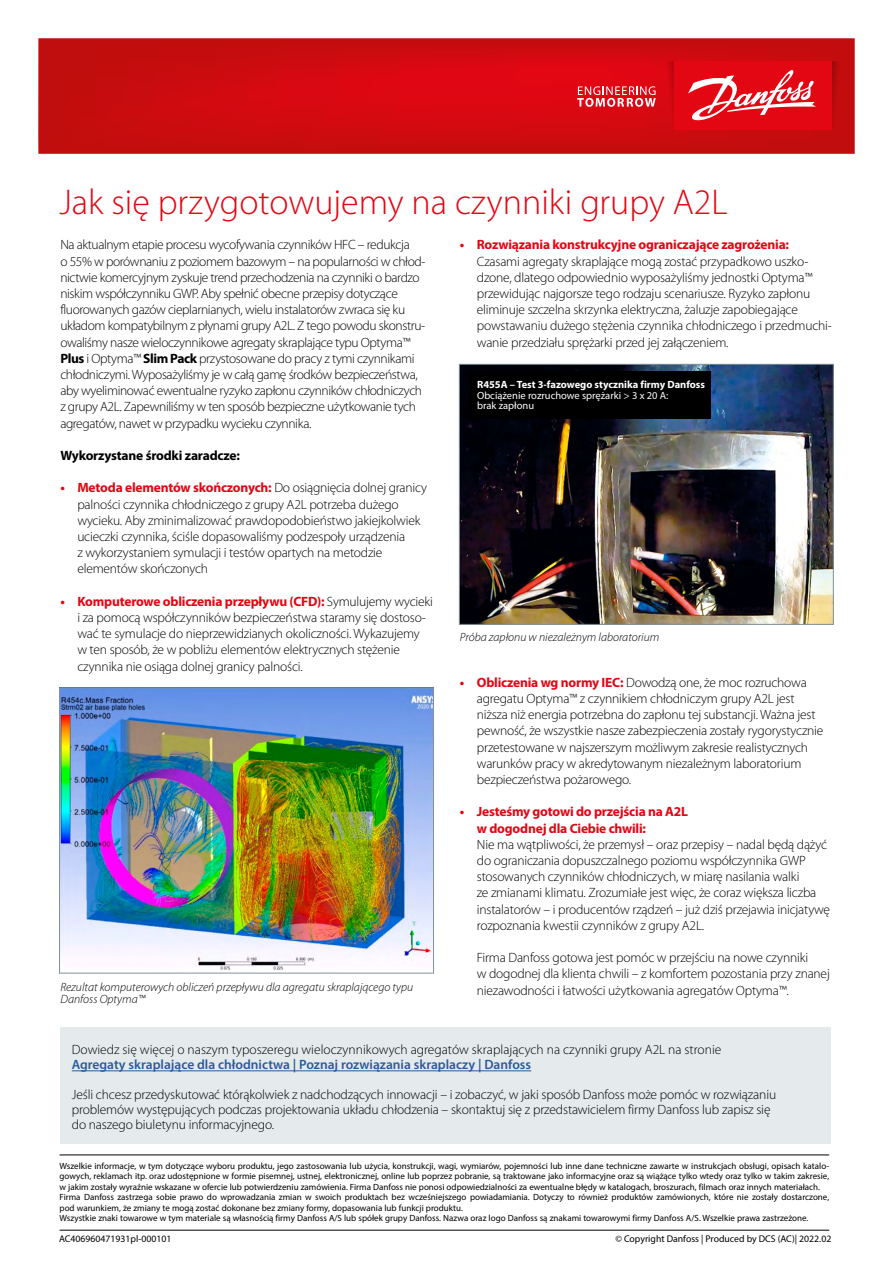
<style>
.page{position:relative;width:893px;height:1263px;background:#fff}
.page>*{position:absolute;margin:0;border:0;box-sizing:border-box;transform-origin:0 0}
.t1{font:300 36px "Myriad Pro";color:#e30613}
.t2{font:300 13.5px/16.2px "Myriad Pro";letter-spacing:-.015em;color:#000}
.t3{font:700 13.5px/16.2px "Myriad Pro";letter-spacing:-.015em;color:#e30613}
.t4{font:600 13.5px "Myriad Pro";color:#275b9b}
.t5{font:700 13.5px "Myriad Pro";letter-spacing:-.015em;color:#000}
.t6{font:italic 300 12px/12px "Myriad Pro";color:#000}
.t7{font:10.5px/10.5px "Myriad Pro";color:#fff}
.t8{font:700 10.5px "Myriad Pro";color:#fff}
.t9{font:9.75px "Myriad Pro";color:#000}
.t10{font:9px/10.5px "Myriad Pro";color:#000}
.s1{font-weight:700}
.s2{font-weight:700;color:#e30613}
</style>
<div class="page">
<svg style="left:38px;top:38px;width:817px;height:116px;background:#cd0c11"></svg>
<svg style="left:832px;top:61px;width:12px;height:69px"></svg>
<div style="left:674px;top:61px;width:158px;height:69px;background:#e30613"></div>
<svg style="left:577px;top:61px;width:97px;height:69px;background:#dd1c26"></svg>
<svg style="left:688px;top:70px;width:128px;height:51px"></svg>
<div style="left:60px;top:1027px;width:771px;height:117px;background:#e5eaec"></div>
<img style="left:61px;top:689px;width:371px;height:281px">
<div style="left:59px;top:687px;width:375px;height:286px;border:1px solid #83929b"></div>
<img style="left:461px;top:366px;width:371px;height:257px">
<div style="left:459px;top:364px;width:375px;height:261px;border:1px solid #83929b"></div>
<div style="left:469px;top:372px;width:242px;height:47px;background:#000"></div>
<hr style="left:72px;top:1070px;width:459px;height:1px;background:#275b9b">
<hr style="left:60px;top:1154px;width:769px;height:1px;background:#000">
<hr style="left:60px;top:1230px;width:769px;height:1px;background:#000">
<h1 class="t1" style="left:60px;top:182px;width:669px">Jak się przygotowujemy na czynniki grupy A2L</h1>
<p class="t2" style="left:60px;top:237px;width:367px">Na aktualnym etapie procesu wycofywania czynników HFC – redukcja<br>o 55% w porównaniu z poziomem bazowym – na popularności w chłod&shy;nictwie komercyjnym zyskuje trend przechodzenia na czynniki o bardzo niskim współczynniku GWP. Aby spełnić obecne przepisy dotyczące fluorowanych gazów cieplarnianych, wielu instalatorów zwraca się ku układom kompatybilnym z płynami grupy A2L. Z tego powodu skonstru&shy;owaliśmy nasze wieloczynnikowe agregaty skraplające typu Optyma™ <span class="s1">Plus</span> i Optyma™ <span class="s1">Slim Pack</span> przystosowane do pracy z tymi czynnikami chłodniczymi. Wyposażyliśmy je w całą gamę środków bezpieczeństwa, aby wyeliminować ewentualne ryzyko zapłonu czynników chłodniczych z grupy A2L. Zapewniliśmy w ten sposób bezpieczne użytkowanie tych agregatów, nawet w przypadku wycieku czynnika.</p>
<p class="t5" style="left:60px;top:447px;width:181px">Wykorzystane środki zaradcze:</p>
<p class="t2" style="left:77px;top:480px;width:351px;text-indent:-17px"><span class="s2">• Metoda elementów skończonych:</span> Do osiągnięcia dolnej granicy palności czynnika chłodniczego z grupy A2L potrzeba dużego wycieku. Aby zminimalizować prawdopodobieństwo jakiejkolwiek ucieczki czynnika, ściśle dopasowaliśmy podzespoły urządzenia<br>z wykorzystaniem symulacji i testów opartych na metodzie elementów skończonych</p>
<p class="t2" style="left:77px;top:593px;width:357px;text-indent:-17px"><span class="s2">• Komputerowe obliczenia przepływu (CFD):</span> Symulujemy wycieki i za pomocą współczynników bezpieczeństwa staramy się dostoso&shy;wać te symulacje do nieprzewidzianych okoliczności. Wykazujemy<br>w ten sposób, że w pobliżu elementów elektrycznych stężenie czynnika nie osiąga dolnej granicy palności.</p>
<p class="t3" style="left:460px;top:236px;width:331px">• Rozwiązania konstrukcyjne ograniczające zagrożenia:</p>
<p class="t2" style="left:477px;top:253px;width:356px">Czasami agregaty skraplające mogą zostać przypadkowo uszko&shy;dzone, dlatego odpowiednio wyposażyliśmy jednostki Optyma™ przewidując najgorsze tego rodzaju scenariusze. Ryzyko zapłonu eliminuje szczelna skrzynka elektryczna, żaluzje zapobiegające powstawaniu dużego stężenia czynnika chłodniczego i przedmuchi&shy;wanie przedziału sprężarki przed jej załączeniem.</p>
<p class="t8" style="left:477px;top:378px;width:229px">R455A – Test 3-fazowego stycznika firmy Danfoss</p>
<p class="t7" style="left:477px;top:390px;width:193px">Obciążenie rozruchowe sprężarki &gt; 3 x 20 A: brak zapłonu</p>
<p class="t6" style="left:460px;top:631px;width:201px">Próba zapłonu w niezależnym laboratorium</p>
<p class="t6" style="left:60px;top:981px;width:354px">Rezultat komputerowych obliczeń przepływu dla agregatu skraplającego typu<br>Danfoss Optyma™</p>
<p class="t2" style="left:477px;top:674px;width:348px;text-indent:-17px"><span class="s2">• Obliczenia wg normy IEC:</span> Dowodzą one, że moc rozruchowa agregatu Optyma™ z czynnikiem chłodniczym grupy A2L jest niższa niż energia potrzebna do zapłonu tej substancji. Ważna jest pewność, że wszystkie nasze zabezpieczenia zostały rygorystycznie przetestowane w najszerszym możliwym zakresie realistycznych warunków pracy w akredytowanym niezależnym laboratorium bezpieczeństwa pożarowego.</p>
<p class="t3" style="left:477px;top:803px;width:213px;text-indent:-17px">• Jesteśmy gotowi do przejścia na A2L w dogodnej dla Ciebie chwili:</p>
<p class="t2" style="left:477px;top:836px;width:355px">Nie ma wątpliwości, że przemysł – oraz przepisy – nadal będą dążyć do ograniczania dopuszczalnego poziomu współczynnika GWP stosowanych czynników chłodniczych, w miarę nasilania walki<br>ze zmianami klimatu. Zrozumiałe jest więc, że coraz większa liczba instalatorów – i producentów rządzeń – już dziś przejawia inicjatywę rozpoznania kwestii czynników z grupy A2L.</p>
<p class="t2" style="left:477px;top:950px;width:355px">Firma Danfoss gotowa jest pomóc w przejściu na nowe czynniki<br>w dogodnej dla klienta chwili – z komfortem pozostania przy znanej niezawodności i łatwości użytkowania agregatów Optyma™.</p>
<p class="t2" style="left:72px;top:1042px;width:651px">Dowiedz się więcej o naszym typoszeregu wieloczynnikowych agregatów skraplających na czynniki grupy A2L na stronie</p>
<p class="t4" style="left:72px;top:1056px;width:461px">Agregaty skraplające dla chłodnictwa | Poznaj rozwiązania skraplaczy | Danfoss</p>
<p class="t2" style="left:72px;top:1088px;width:706px;line-height:15px">Jeśli chcesz przedyskutować którąkolwiek z nadchodzących innowacji – i zobaczyć, w jaki sposób Danfoss może pomóc w rozwiązaniu problemów występujących podczas projektowania układu chłodzenia – skontaktuj się z przedstawicielem firmy Danfoss lub zapisz się do naszego biuletynu informacyjnego.</p>
<p class="t10" style="left:60px;top:1160px;width:771px">Wszelkie informacje, w tym dotyczące wyboru produktu, jego zastosowania lub użycia, konstrukcji, wagi, wymiarów, pojemności lub inne dane techniczne zawarte w instrukcjach obsługi, opisach katalo&shy;gowych, reklamach itp. oraz udostępnione w formie pisemnej, ustnej, elektronicznej, online lub poprzez pobranie, są traktowane jako informacyjne oraz są wiążące tylko wtedy oraz tylko w takim zakresie, w jakim zostały wyraźnie wskazane w ofercie lub potwierdzeniu zamówienia. Firma Danfoss nie ponosi odpowiedzialności za ewentualne błędy w katalogach, broszurach, filmach oraz innych materiałach.<br>Firma Danfoss zastrzega sobie prawo do wprowadzania zmian w swoich produktach bez wcześniejszego powiadamiania. Dotyczy to również produktów zamówionych, które nie zostały dostarczone, pod warunkiem, że zmiany te mogą zostać dokonane bez zmiany formy, dopasowania lub funkcji produktu.<br>Wszystkie znaki towarowe w tym materiale są własnością firmy Danfoss A/S lub spółek grupy Danfoss. Nazwa oraz logo Danfoss są znakami towarowymi firmy Danfoss A/S. Wszelkie prawa zastrzeżone.</p>
<p class="t9" style="left:59px;top:1232px;width:114px">AC406960471931pl-000101</p>
<p class="t9" style="left:615px;top:1232px;width:217px">© Copyright Danfoss | Produced by DCS (AC)| 2022.02</p>
</div>
